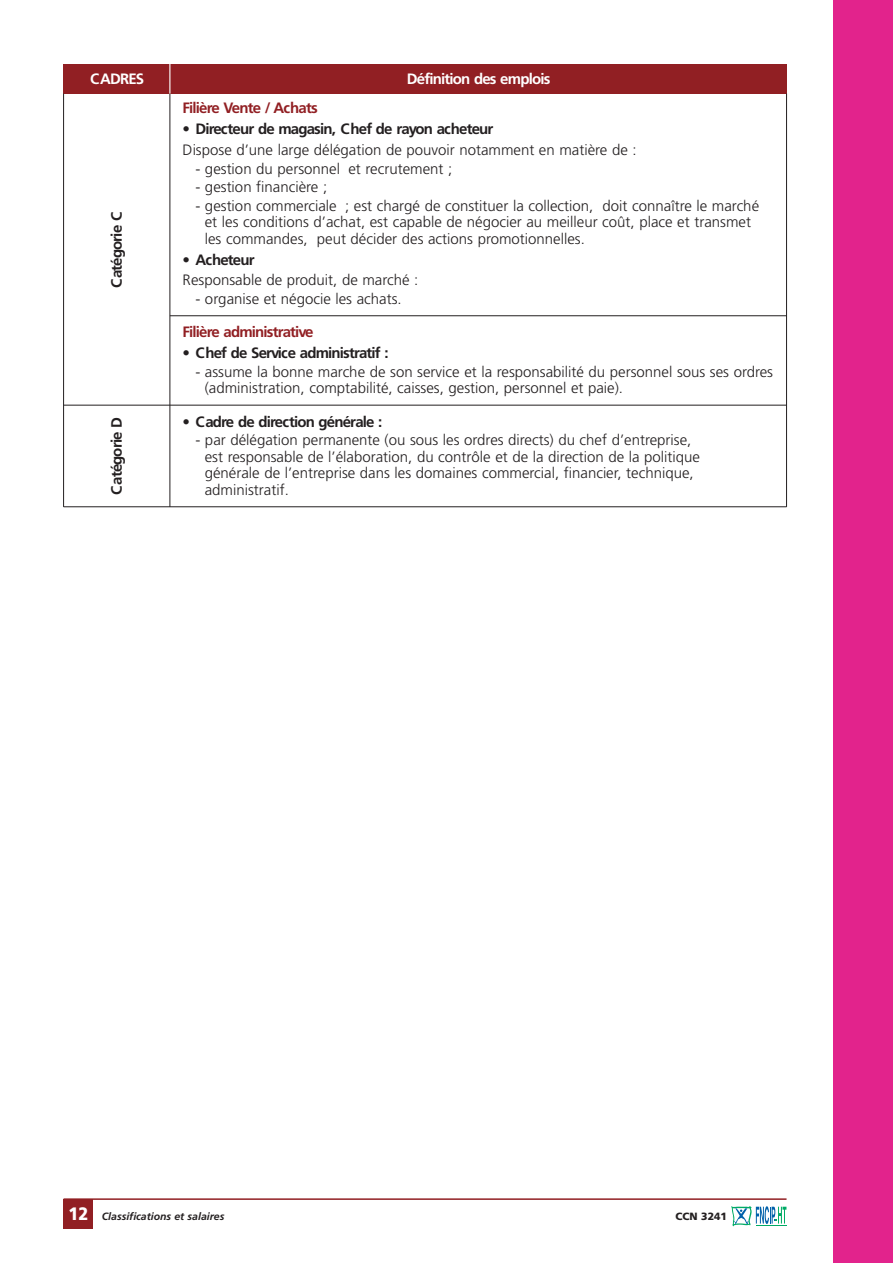
<style>
.page{position:relative;width:893px;height:1263px;background:#fff}
.page>*{position:absolute;margin:0;border:0;box-sizing:border-box;transform-origin:0 0}
.t1{font:300 15px/16.5px "Frutiger";color:#231f20}
.t2{font:700 15px "Frutiger";letter-spacing:-.055em;color:#231f20}
.t3{font:700 15px "Frutiger";letter-spacing:-.055em;color:#911f23}
.t4{font:700 15px "Frutiger";letter-spacing:-.055em;color:#fff}
.t5{font:italic 700 10.5px "Frutiger";color:#231f20}
.t6{font:900 10.5px "Frutiger";color:#231f20}
.s1{font-weight:900;font-style:normal;font-size:18px;color:#fff}
</style>
<div class="page">
<div style="left:833px;top:0;width:59px;height:1263px;background:#e2238c"></div>
<div style="left:64px;top:1199px;width:29px;height:30px;background:#911f23"></div>
<hr style="left:64px;top:1198px;width:722px;height:2px;background:#911f23">
<svg style="left:731px;top:1206px;width:55px;height:20px"></svg>
<hr style="left:756px;top:1225px;width:30px;height:1px;background:#00ab66">
<hr style="left:170px;top:315px;width:616px;height:1px;background:#231f20">
<hr style="left:64px;top:405px;width:722px;height:1px;background:#231f20">
<hr style="left:64px;top:506px;width:722px;height:1px;background:#231f20">
<div style="left:170px;top:64px;width:616px;height:30px;background:#911f23"></div>
<div style="left:64px;top:64px;width:106px;height:30px;background:#911f23"></div>
<hr style="left:169px;top:94px;width:1px;height:413px;background:#231f20">
<hr style="left:786px;top:94px;width:1px;height:413px;background:#231f20">
<hr style="left:63px;top:94px;width:1px;height:413px;background:#231f20">
<hr style="left:169px;top:64px;width:1px;height:30px;background:#fff">
<p class="t4" style="left:90px;top:73px;width:56px">CADRES</p>
<p class="t4" style="left:407px;top:73px;width:145px">Définition des emplois</p>
<p class="t2" style="left:111px;top:288px;width:78px;rotate:-90deg">Catégorie C</p>
<p class="t2" style="left:111px;top:495px;width:79px;rotate:-90deg">Catégorie D</p>
<p class="t3" style="left:183px;top:102px;width:137px">Filière Vente / Achats</p>
<p class="t2" style="left:183px;top:123px;width:312px">• Directeur de magasin, Chef de rayon acheteur</p>
<p class="t1" style="left:183px;top:143px;width:455px">Dispose d’une large délégation de pouvoir notamment en matière de :</p>
<p class="t1" style="left:195px;top:161px;width:258px">- gestion du personnel et recrutement ;</p>
<p class="t1" style="left:195px;top:180px;width:133px">- gestion financière ;</p>
<p class="t1" style="left:205px;top:198px;width:556px;text-indent:-9px">- gestion commerciale ; est chargé de constituer la collection, doit connaître le marché et les conditions d’achat, est capable de négocier au meilleur coût, place et transmet les commandes, peut décider des actions promotionnelles.</p>
<p class="t2" style="left:183px;top:253px;width:73px">• Acheteur</p>
<p class="t1" style="left:183px;top:273px;width:237px">Responsable de produit, de marché :</p>
<p class="t1" style="left:195px;top:292px;width:208px">- organise et négocie les achats.</p>
<p class="t3" style="left:183px;top:326px;width:132px">Filière administrative</p>
<p class="t2" style="left:183px;top:347px;width:208px">• Chef de Service administratif :</p>
<p class="t1" style="left:205px;top:364px;width:570px;text-indent:-9px">- assume la bonne marche de son service et la responsabilité du personnel sous ses ordres (administration, comptabilité, caisses, gestion, personnel et paie).</p>
<p class="t2" style="left:183px;top:416px;width:201px">• Cadre de direction générale :</p>
<p class="t1" style="left:205px;top:433px;width:497px;text-indent:-9px">- par délégation permanente (ou sous les ordres directs) du chef d’entreprise, est responsable de l’élaboration, du contrôle et de la direction de la politique générale de l’entreprise dans les domaines commercial, financier, technique, administratif.</p>
<p class="t5" style="left:69px;top:1212px;width:157px"><span class="s1">12</span> Classifications et salaires</p>
<p class="t6" style="left:675px;top:1212px;width:53px">CCN 3241</p>
</div>
